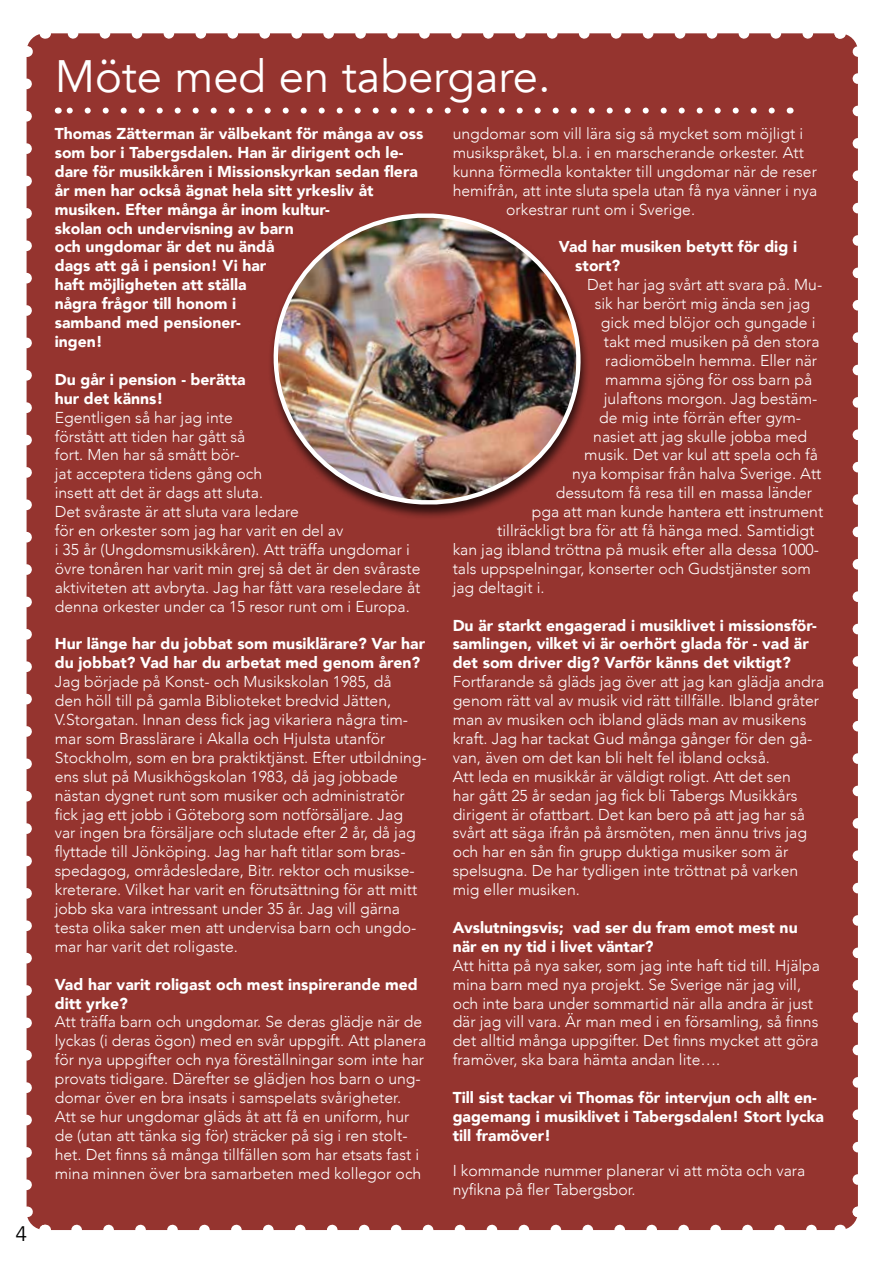
<style>
.page{position:relative;width:893px;height:1263px;background:#fff}
.page>*{position:absolute;margin:0;border:0;box-sizing:border-box;transform-origin:0 0}
.t1{font:45.3px "Avenir";color:#fff}
.t2{font:21px "Avenir";color:#000}
.t3{font:300 15.75px/18.9px "Avenir";color:#fff}
.t4{font:900 15.75px/18.9px "Avenir";color:#fff}
</style>
<div class="page">
<div style="left:27px;top:33px;width:831px;height:1197px;background:#95342f;border-radius:18px"></div>
<svg style="left:26px;top:84px;width:6px;height:1112px"></svg>
<svg style="left:77px;top:1225px;width:740px;height:5px"></svg>
<svg style="left:853px;top:68px;width:5px;height:1111px"></svg>
<svg style="left:61px;top:33px;width:747px;height:6px"></svg>
<svg style="left:26px;top:1206px;width:25px;height:24px"></svg>
<svg style="left:837px;top:1201px;width:21px;height:29px"></svg>
<svg style="left:829px;top:33px;width:29px;height:24px"></svg>
<svg style="left:26px;top:33px;width:21px;height:29px"></svg>
<div style="left:267px;top:212px;width:323px;height:308px;background:#000;opacity:.7"></div>
<img style="left:267px;top:212px;width:323px;height:298px">
<svg style="left:67px;top:108px;width:705px;height:6px"></svg>
<h2 class="t2" style="left:15px;top:1222px;width:13px">4</h2>
<h1 class="t1" style="left:55px;top:49px;width:497px">Möte med en tabergare.</h1>
<p class="t4" style="left:55px;top:124px;width:370px">Thomas Zätterman är välbekant för många av oss som bor i Tabergsdalen. Han är dirigent och le&shy;dare för musikkåren i Missionskyrkan sedan flera år men har också ägnat hela sitt yrkesliv åt musiken. Efter många år inom kultur-<br>skolan och undervisning av barn<br>och ungdomar är det nu ändå<br>dags att gå i pension! Vi har<br>haft möjligheten att ställa<br>några frågor till honom i<br>samband med pensioner-<br>ingen!</p>
<p class="t4" style="left:55px;top:369px;width:193px">Du går i pension - berätta hur det känns!</p>
<p class="t3" style="left:55px;top:408px;width:367px">Egentligen så har jag inte<br>förstått att tiden har gått så<br>fort. Men har så smått bör-<br>jat acceptera tidens gång och<br>insett att det är dags att sluta.<br>Det svåraste är att sluta vara ledare<br>för en orkester som jag har varit en del av<br>i 35 år (Ungdomsmusikkåren). Att träffa ungdomar i övre tonåren har varit min grej så det är den svåraste aktiviteten att avbryta. Jag har fått vara reseledare åt denna orkester under ca 15 resor runt om i Europa.</p>
<p class="t4" style="left:55px;top:634px;width:372px">Hur länge har du jobbat som musiklärare? Var har du jobbat? Vad har du arbetat med genom åren?</p>
<p class="t3" style="left:55px;top:672px;width:374px">Jag började på Konst- och Musikskolan 1985, då<br>den höll till på gamla Biblioteket bredvid Jätten, V.Storgatan. Innan dess fick jag vikariera några tim&shy;mar som Brasslärare i Akalla och Hjulsta utanför Stockholm, som en bra praktiktjänst. Efter utbildning&shy;ens slut på Musikhögskolan 1983, då jag jobbade nästan dygnet runt som musiker och administratör fick jag ett jobb i Göteborg som notförsäljare. Jag var ingen bra försäljare och slutade efter 2 år, då jag flyttade till Jönköping. Jag har haft titlar som bras&shy;spedagog, områdesledare, Bitr. rektor och musikse&shy;kreterare. Vilket har varit en förutsättning för att mitt jobb ska vara intressant under 35 år. Jag vill gärna testa olika saker men att undervisa barn och ungdo&shy;mar har varit det roligaste.</p>
<p class="t4" style="left:55px;top:974px;width:365px">Vad har varit roligast och mest inspirerande med ditt yrke?</p>
<p class="t3" style="left:55px;top:1013px;width:373px">Att träffa barn och ungdomar. Se deras glädje när de lyckas (i deras ögon) med en svår uppgift. Att planera för nya uppgifter och nya föreställningar som inte har provats tidigare. Därefter se glädjen hos barn o ung&shy;domar över en bra insats i samspelats svårigheter.<br>Att se hur ungdomar gläds åt att få en uniform, hur de (utan att tänka sig för) sträcker på sig i ren stolt&shy;het. Det finns så många tillfällen som har etsats fast i mina minnen över bra samarbeten med kollegor och</p>
<p class="t3" style="left:453px;top:124px;width:352px">ungdomar som vill lära sig så mycket som möjligt i</p>
<p class="t3" style="left:453px;top:143px;width:353px">musikspråket, bl.a. i en marscherande orkester. Att</p>
<p class="t3" style="left:453px;top:162px;width:366px">kunna förmedla kontakter till ungdomar när de reser</p>
<p class="t3" style="left:453px;top:181px;width:366px">hemifrån, att inte sluta spela utan få nya vänner i nya</p>
<p class="t3" style="left:506px;top:200px;width:190px">orkestrar runt om i Sverige.</p>
<p class="t4" style="left:575px;top:237px;width:223px;text-indent:-17px">Vad har musiken betytt för dig i stort?</p>
<p class="t3" style="left:587px;top:275px;width:236px">Det har jag svårt att svara på. Mu-</p>
<p class="t3" style="left:595px;top:294px;width:217px">sik har berört mig ända sen jag</p>
<p class="t3" style="left:601px;top:313px;width:216px">gick med blöjor och gungade i</p>
<p class="t3" style="left:604px;top:332px;width:217px">takt med musiken på den stora</p>
<p class="t3" style="left:605px;top:351px;width:213px">radiomöbeln hemma. Eller när</p>
<p class="t3" style="left:605px;top:370px;width:208px">mamma sjöng för oss barn på</p>
<p class="t3" style="left:604px;top:389px;width:215px">julaftons morgon. Jag bestäm-</p>
<p class="t3" style="left:599px;top:408px;width:203px">de mig inte förrän efter gym-</p>
<p class="t3" style="left:593px;top:427px;width:215px">nasiet att jag skulle jobba med</p>
<p class="t3" style="left:584px;top:446px;width:235px">musik. Det var kul att spela och få</p>
<p class="t3" style="left:572px;top:464px;width:251px">nya kompisar från halva Sverige. Att</p>
<p class="t3" style="left:556px;top:483px;width:258px">dessutom få resa till en massa länder</p>
<p class="t3" style="left:532px;top:502px;width:293px">pga att man kunde hantera ett instrument</p>
<p class="t3" style="left:497px;top:521px;width:319px">tillräckligt bra för att få hänga med. Samtidigt</p>
<p class="t3" style="left:453px;top:540px;width:368px">kan jag ibland tröttna på musik efter alla dessa 1000-</p>
<p class="t3" style="left:453px;top:559px;width:360px">tals uppspelningar, konserter och Gudstjänster som</p>
<p class="t3" style="left:453px;top:578px;width:93px">jag deltagit i.</p>
<p class="t4" style="left:453px;top:615px;width:365px">Du är starkt engagerad i musiklivet i missionsför&shy;samlingen, vilket vi är oerhört glada för - vad är det som driver dig? Varför känns det viktigt?</p>
<p class="t3" style="left:453px;top:672px;width:373px">Fortfarande så gläds jag över att jag kan glädja andra genom rätt val av musik vid rätt tillfälle. Ibland gråter man av musiken och ibland gläds man av musikens kraft. Jag har tackat Gud många gånger för den gå&shy;van, även om det kan bli helt fel ibland också.<br>Att leda en musikkår är väldigt roligt. Att det sen<br>har gått 25 år sedan jag fick bli Tabergs Musikkårs dirigent är ofattbart. Det kan bero på att jag har så svårt att säga ifrån på årsmöten, men ännu trivs jag och har en sån fin grupp duktiga musiker som är spelsugna. De har tydligen inte tröttnat på varken mig eller musiken.</p>
<p class="t4" style="left:453px;top:918px;width:347px">Avslutningsvis; vad ser du fram emot mest nu när en ny tid i livet väntar?</p>
<p class="t3" style="left:453px;top:956px;width:369px">Att hitta på nya saker, som jag inte haft tid till. Hjälpa mina barn med nya projekt. Se Sverige när jag vill, och inte bara under sommartid när alla andra är just där jag vill vara. Är man med i en församling, så finns det alltid många uppgifter. Det finns mycket att göra framöver, ska bara hämta andan lite….</p>
<p class="t4" style="left:453px;top:1088px;width:373px">Till sist tackar vi Thomas för intervjun och allt en&shy;gagemang i musiklivet i Tabergsdalen! Stort lycka till framöver!</p>
<p class="t3" style="left:453px;top:1161px;width:354px">I kommande nummer planerar vi att möta och vara nyfikna på fler Tabergsbor.</p>
</div>
